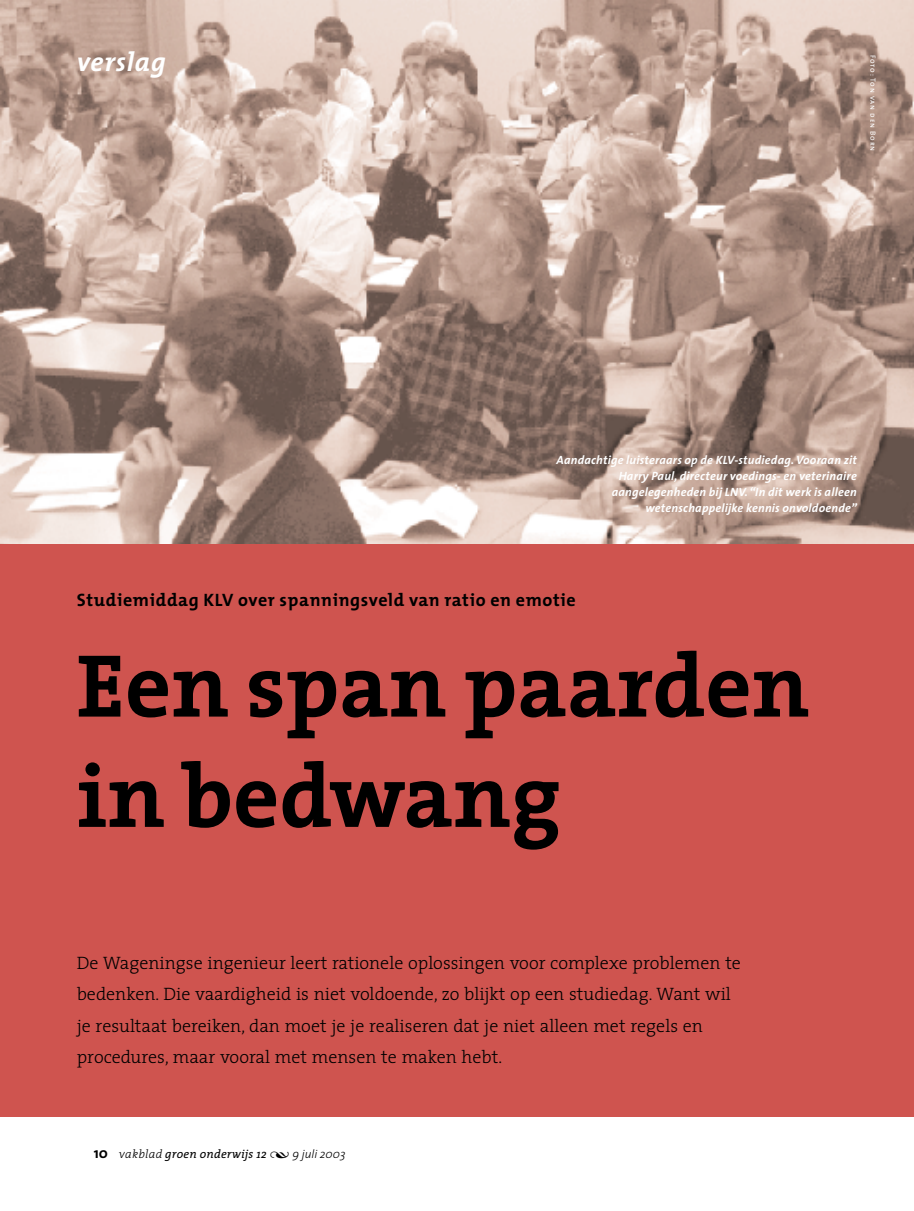
<style>
.page{position:relative;width:914px;height:1211px;background:#fff}
.page>*{position:absolute;margin:0;border:0;box-sizing:border-box;transform-origin:0 0}
.t1{font:700 90px/110.2px "The Serif";color:#000}
.t2{font:italic 700 27px "The Mix";letter-spacing:.03em;color:#fff}
.t3{font:300 18px/31.5px "The Serif";color:#000}
.t4{font:700 18px "The Mix";letter-spacing:.035em;color:#000}
.t5{font:italic 700 12px/15.8px "The Sans";letter-spacing:.02em;color:#fff;text-align:right}
.t6{font:italic 12px "The Serif";letter-spacing:.02em;color:#000}
.t7{font:7.5px "The Sans Caps";letter-spacing:.115em;color:#fff}
.s1{font-family:"The Sans";font-weight:700;font-style:normal;font-size:15px}
.s2{font-weight:300}
.s3{font-family:"The Serif Extra Light Expert";font-style:normal}
.s4{font-family:"The Sans";font-weight:300}
</style>
<div class="page">
<div style="left:0;top:543px;width:914px;height:574px;background:#cf544f"></div>
<img style="left:0;top:0;width:914px;height:543px">
<h2 class="t2" style="left:77px;top:52px;width:90px">verslag</h2>
<p class="t7" style="left:877px;top:55px;width:98px;rotate:90deg">Foto: Ton van den Born</p>
<p class="t5" style="left:556px;top:454px;width:302px">Aandachtige luisteraars op de KLV-studiedag. Vooraan zit Harry Paul, directeur voedings- en veterinaire aangelegenheden bij LNV.“In dit werk is alleen wetenschappelijke kennis onvoldoende”</p>
<p class="t4" style="left:77px;top:593px;width:500px">Studiemiddag KLV over spanningsveld van ratio en emotie</p>
<h1 class="t1" style="left:77px;top:640px;width:734px">Een span paarden in bedwang</h1>
<p class="t3" style="left:77px;top:948px;width:665px">De Wageningse ingenieur leert rationele oplossingen voor complexe problemen te bedenken. Die vaardigheid is niet voldoende, zo blijkt op een studiedag. Want wil je resultaat bereiken, dan moet je je realiseren dat je niet alleen met regels en procedures, maar vooral met mensen te maken hebt.</p>
<p class="t6" style="left:94px;top:1149px;width:253px"><span class="s1">10</span> <span class="s2">vakblad</span> groen onderwijs 12 <span class="s3">Œ</span> <span class="s4">9 juli 2003</span></p>
</div>
